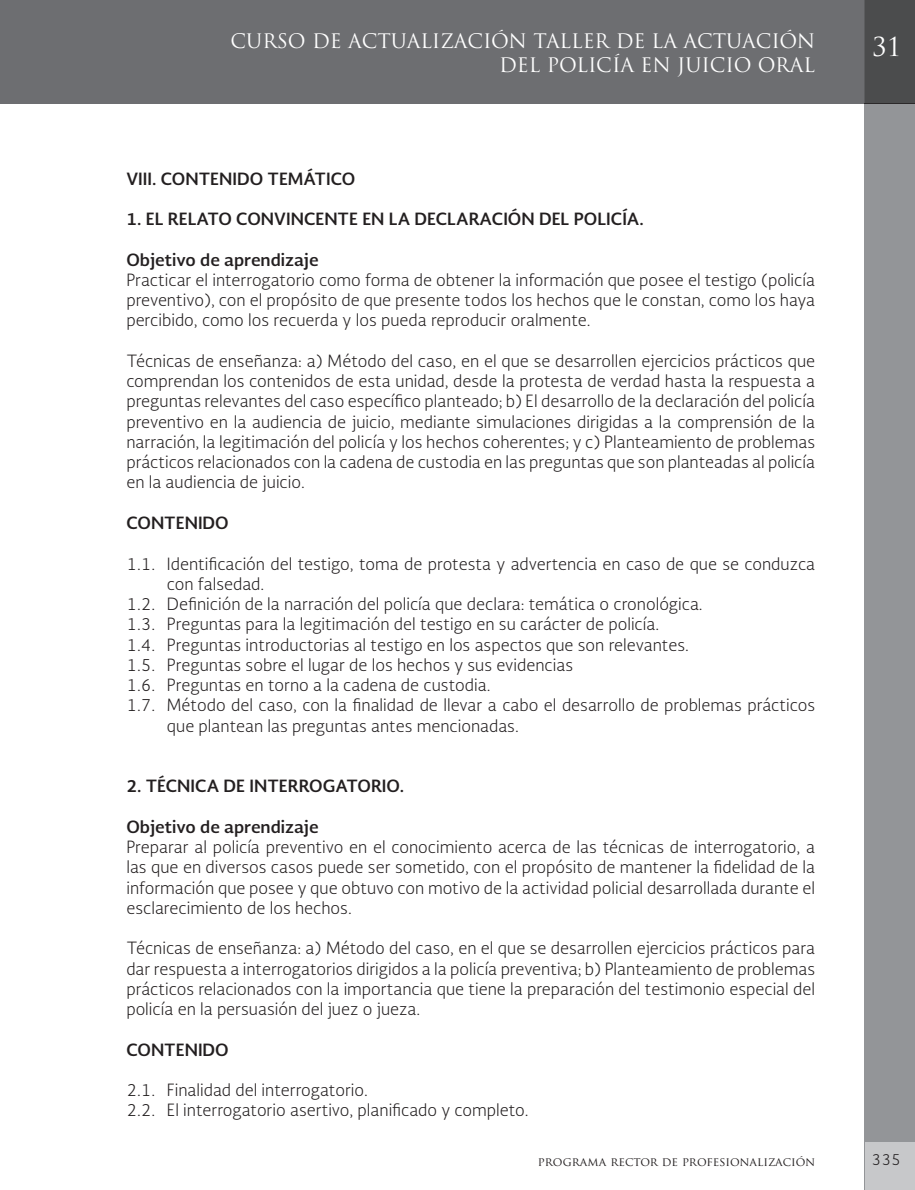
<style>
.page{position:relative;width:915px;height:1190px;background:#fff}
.page>*{position:absolute;margin:0;border:0;box-sizing:border-box;transform-origin:0 0}
.t1{font:25.5px "Trajan Pro";color:#fff}
.t2{font:19.5px/23.4px "Trajan Pro";color:#fff;text-align:right}
.t3{font:300 16.5px/20.2px "Soberana Sans";color:#231f20;text-align:justify}
.t4{font:700 16.5px "Soberana Sans";color:#231f20}
.t5{font:300 15px "Soberana Sans";color:#231f20}
.t6{font:12px "Trajan Pro";color:#231f20}
</style>
<div class="page">
<div style="left:0;top:0;width:864px;height:104px;background:#6d6e71"></div>
<div style="left:864px;top:104px;width:50px;height:1086px;background:#939598"></div>
<div style="left:864px;top:0;width:50px;height:104px;background:#4b4c4d"></div>
<div style="left:865px;top:1142px;width:49px;height:48px;background:#c7c8ca"></div>
<p class="t2" style="left:230px;top:30px;width:586px">CURSO DE ACTUALIZACIÓN TALLER DE LA ACTUACIÓN<br>DEL POLICÍA EN JUICIO ORAL</p>
<p class="t4" style="left:126px;top:172px;width:230px">VIII. CONTENIDO TEMÁTICO</p>
<p class="t4" style="left:126px;top:212px;width:519px">1. EL RELATO CONVINCENTE EN LA DECLARACIÓN DEL POLICÍA.</p>
<p class="t4" style="left:126px;top:253px;width:194px">Objetivo de aprendizaje</p>
<p class="t3" style="left:126px;top:271px;width:690px">Practicar el interrogatorio como forma de obtener la información que posee el testigo (policía preventivo), con el propósito de que presente todos los hechos que le constan, como los haya percibido, como los recuerda y los pueda reproducir oralmente.</p>
<p class="t3" style="left:126px;top:352px;width:690px">Técnicas de enseñanza: a) Método del caso, en el que se desarrollen ejercicios prácticos que comprendan los contenidos de esta unidad, desde la protesta de verdad hasta la respuesta a preguntas relevantes del caso específico planteado; b) El desarrollo de la declaración del policía preventivo en la audiencia de juicio, mediante simulaciones dirigidas a la comprensión de la narración, la legitimación del policía y los hechos coherentes; y c) Planteamiento de problemas prácticos relacionados con la cadena de custodia en las preguntas que son planteadas al policía en la audiencia de juicio.</p>
<p class="t4" style="left:126px;top:516px;width:104px">CONTENIDO</p>
<p class="t3" style="left:126px;top:555px;width:690px">1.1. Identificación del testigo, toma de protesta y advertencia en caso de que se conduzca</p>
<p class="t3" style="left:167px;top:575px;width:99px">con falsedad.</p>
<p class="t3" style="left:126px;top:595px;width:578px">1.2. Definición de la narración del policía que declara: temática o cronológica.</p>
<p class="t3" style="left:126px;top:615px;width:534px">1.3. Preguntas para la legitimación del testigo en su carácter de policía.</p>
<p class="t3" style="left:126px;top:636px;width:564px">1.4. Preguntas introductorias al testigo en los aspectos que son relevantes.</p>
<p class="t3" style="left:126px;top:656px;width:448px">1.5. Preguntas sobre el lugar de los hechos y sus evidencias</p>
<p class="t3" style="left:126px;top:676px;width:365px">1.6. Preguntas en torno a la cadena de custodia.</p>
<p class="t3" style="left:126px;top:696px;width:690px">1.7. Método del caso, con la finalidad de llevar a cabo el desarrollo de problemas prácticos</p>
<p class="t3" style="left:167px;top:717px;width:353px">que plantean las preguntas antes mencionadas.</p>
<p class="t4" style="left:126px;top:779px;width:279px">2. TÉCNICA DE INTERROGATORIO.</p>
<p class="t4" style="left:126px;top:820px;width:194px">Objetivo de aprendizaje</p>
<p class="t3" style="left:126px;top:838px;width:690px">Preparar al policía preventivo en el conocimiento acerca de las técnicas de interrogatorio, a las que en diversos casos puede ser sometido, con el propósito de mantener la fidelidad de la información que posee y que obtuvo con motivo de la actividad policial desarrollada durante el esclarecimiento de los hechos.</p>
<p class="t3" style="left:126px;top:939px;width:690px">Técnicas de enseñanza: a) Método del caso, en el que se desarrollen ejercicios prácticos para dar respuesta a interrogatorios dirigidos a la policía preventiva; b) Planteamiento de problemas prácticos relacionados con la importancia que tiene la preparación del testimonio especial del policía en la persuasión del juez o jueza.</p>
<p class="t4" style="left:126px;top:1042px;width:104px">CONTENIDO</p>
<p class="t3" style="left:126px;top:1081px;width:404px">2.1. Finalidad del interrogatorio.<br>2.2. El interrogatorio asertivo, planificado y completo.</p>
<p class="t6" style="left:538px;top:1154px;width:279px">programa rector de profesionalización</p>
<h1 class="t1" style="left:872px;top:32px;width:31px">31</h1>
<p class="t5" style="left:871px;top:1153px;width:31px">335</p>
</div>
